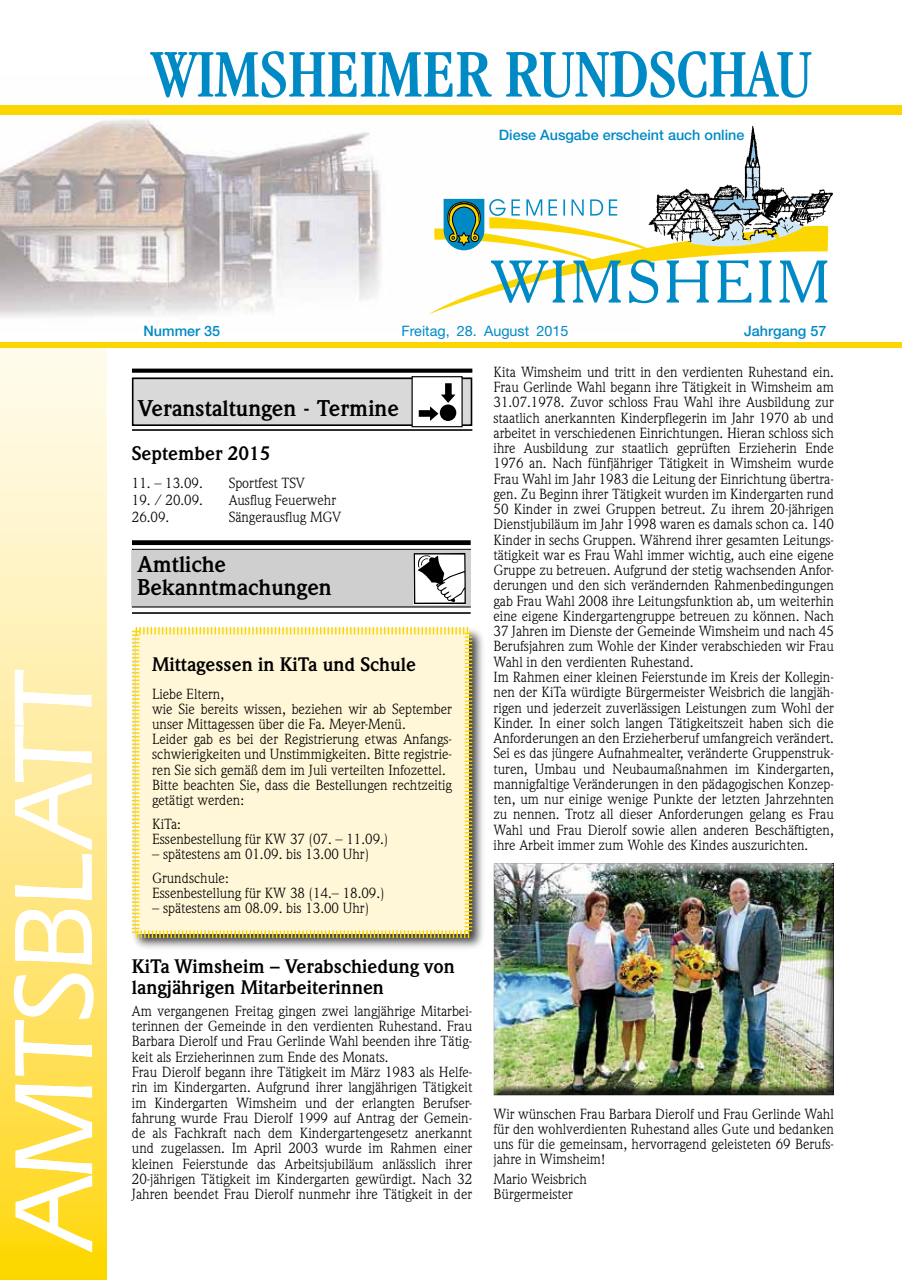
<style>
.page{position:relative;width:902px;height:1280px;background:#fff}
.page>*{position:absolute;margin:0;border:0;box-sizing:border-box;transform-origin:0 0}
.t1{font:700 22.35px/22.4px "Weidemann";color:#000}
.t2{font:700 19.2px/20.9px "Weidemann";color:#000}
.t3{font:14.4px/15.3px "Weidemann";color:#000}
.t4{font:500 14.4px "Helvetica Neue";color:#008ac5}
.t5{font:14.4px "Helvetica Neue";color:#008ac5}
</style>
<div class="page">
<svg style="left:0;top:348px;width:106px;height:932px;background:#feeea7"></svg>
<img style="left:0;top:119px;width:430px;height:198px">
<svg style="left:428px;top:216px;width:400px;height:98px"></svg>
<img style="left:645px;top:189px;width:188px;height:53px">
<svg style="left:150px;top:51px;width:661px;height:165px"></svg>
<div style="left:0;top:105px;width:901px;height:10px;background:#fcd600"></div>
<div style="left:0;top:342px;width:901px;height:6px;background:#fcd600"></div>
<svg style="left:14px;top:670px;width:79px;height:582px"></svg>
<svg style="left:132px;top:369px;width:340px;height:4px"></svg>
<div style="left:133px;top:378px;width:339px;height:48px;background:#d9d9da"></div>
<div style="left:132px;top:378px;width:340px;height:48px;border:2px solid #000"></div>
<hr style="left:132px;top:429px;width:340px;height:2px;background:#000">
<div style="left:411px;top:376px;width:51px;height:51px;background:#fff;border:1px solid #000"></div>
<svg style="left:418px;top:383px;width:37px;height:38px"></svg>
<div style="left:132px;top:540px;width:338px;height:5px;background:#000"></div>
<hr style="left:132px;top:549px;width:338px;height:1px;background:#000">
<hr style="left:470px;top:550px;width:1px;height:57px;background:#000">
<div style="left:132px;top:550px;width:338px;height:57px;background:#cfcfcf"></div>
<svg style="left:413px;top:553px;width:53px;height:51px;background:#b1b1b1"></svg>
<hr style="left:132px;top:606px;width:338px;height:1px;background:#000">
<hr style="left:132px;top:612px;width:338px;height:2px;background:#000">
<div style="left:130px;top:625px;width:356px;height:327px;background:#000;opacity:.75"></div>
<svg style="left:130px;top:625px;width:343px;height:314px;background:#fbf2cf"></svg>
<div style="left:492px;top:863px;width:344px;height:234px;background:#000;opacity:.75"></div>
<p class="t4" style="left:499px;top:126px;width:247px">Diese Ausgabe erscheint auch online</p>
<p class="t4" style="left:144px;top:322px;width:78px">Nummer 35</p>
<p class="t5" style="left:401px;top:322px;width:168px">Freitag, 28. August 2015</p>
<p class="t4" style="left:744px;top:322px;width:84px">Jahrgang 57</p>
<h1 class="t1" style="left:138px;top:398px;width:262px">Veranstaltungen - Termine</h1>
<h2 class="t2" style="left:132px;top:443px;width:140px">September 2015</h2>
<p class="t3" style="left:132px;top:475px;width:72px">11. – 13.09.</p>
<p class="t3" style="left:229px;top:475px;width:77px">Sportfest TSV</p>
<p class="t3" style="left:132px;top:492px;width:73px">19. / 20.09.</p>
<p class="t3" style="left:229px;top:492px;width:109px">Ausflug Feuerwehr</p>
<p class="t3" style="left:132px;top:510px;width:39px">26.09.</p>
<p class="t3" style="left:229px;top:510px;width:114px">Sängerausflug MGV</p>
<h1 class="t1" style="left:137px;top:554px;width:196px">Amtliche<br>Bekanntmachungen</h1>
<h2 class="t2" style="left:152px;top:654px;width:265px">Mittagessen in KiTa und Schule</h2>
<p class="t3" style="left:152px;top:686px;width:301px">Liebe Eltern,<br>wie Sie bereits wissen, beziehen wir ab September unser Mittagessen über die Fa. Meyer-Menü.<br>Leider gab es bei der Registrierung etwas Anfangs&shy;schwierigkeiten und Unstimmigkeiten. Bitte registrie&shy;ren Sie sich gemäß dem im Juli verteilten Infozettel.<br>Bitte beachten Sie, dass die Bestellungen rechtzeitig getätigt werden:</p>
<p class="t3" style="left:152px;top:816px;width:237px">KiTa:<br>Essenbestellung für KW 37 (07. – 11.09.)</p>
<p class="t3" style="left:152px;top:842px;width:218px;line-height:23.7px">– spätestens am 01.09. bis 13.00 Uhr)<br>Grundschule:</p>
<p class="t3" style="left:152px;top:885px;width:234px">Essenbestellung für KW 38 (14.– 18.09.)</p>
<p class="t3" style="left:152px;top:900px;width:218px">– spätestens am 08.09. bis 13.00 Uhr)</p>
<h2 class="t2" style="left:132px;top:956px;width:324px">KiTa Wimsheim – Verabschiedung von langjährigen Mitarbeiterinnen</h2>
<p class="t3" style="left:132px;top:1003px;width:342px">Am vergangenen Freitag gingen zwei langjährige Mitarbei&shy;terinnen der Gemeinde in den verdienten Ruhestand. Frau Barbara Dierolf und Frau Gerlinde Wahl beenden ihre Tätig&shy;keit als Erzieherinnen zum Ende des Monats.<br>Frau Dierolf begann ihre Tätigkeit im März 1983 als Helfe&shy;rin im Kindergarten. Aufgrund ihrer langjährigen Tätigkeit im Kindergarten Wimsheim und der erlangten Berufser&shy;fahrung wurde Frau Dierolf 1999 auf Antrag der Gemein&shy;de als Fachkraft nach dem Kindergartengesetz anerkannt und zugelassen. Im April 2003 wurde im Rahmen einer kleinen Feierstunde das Arbeitsjubiläum anlässlich ihrer 20-jährigen Tätigkeit im Kindergarten gewürdigt. Nach 32<br>Jahren beendet Frau Dierolf nunmehr ihre Tätigkeit in der</p>
<p class="t3" style="left:493px;top:364px;width:342px">Kita Wimsheim und tritt in den verdienten Ruhestand ein.<br>Frau Gerlinde Wahl begann ihre Tätigkeit in Wimsheim am 31.07.1978. Zuvor schloss Frau Wahl ihre Ausbildung zur staatlich anerkannten Kinderpflegerin im Jahr 1970 ab und arbeitet in verschiedenen Einrichtungen. Hieran schloss sich ihre Ausbildung zur staatlich geprüften Erzieherin Ende 1976 an. Nach fünfjähriger Tätigkeit in Wimsheim wurde Frau Wahl im Jahr 1983 die Leitung der Einrichtung übertra&shy;gen. Zu Beginn ihrer Tätigkeit wurden im Kindergarten rund 50 Kinder in zwei Gruppen betreut. Zu ihrem 20-jährigen Dienstjubiläum im Jahr 1998 waren es damals schon ca. 140<br>Kinder in sechs Gruppen. Während ihrer gesamten Leitungs&shy;tätigkeit war es Frau Wahl immer wichtig, auch eine eigene Gruppe zu betreuen. Aufgrund der stetig wachsenden Anfor&shy;derungen und den sich verändernden Rahmenbedingungen gab Frau Wahl 2008 ihre Leitungsfunktion ab, um weiterhin eine eigene Kindergartengruppe betreuen zu können. Nach 37 Jahren im Dienste der Gemeinde Wimsheim und nach 45<br>Berufsjahren zum Wohle der Kinder verabschieden wir Frau Wahl in den verdienten Ruhestand.<br>Im Rahmen einer kleinen Feierstunde im Kreis der Kollegin&shy;nen der KiTa würdigte Bürgermeister Weisbrich die langjäh&shy;rigen und jederzeit zuverlässigen Leistungen zum Wohl der Kinder. In einer solch langen Tätigkeitszeit haben sich die Anforderungen an den Erzieherberuf umfangreich verändert.<br>Sei es das jüngere Aufnahmealter, veränderte Gruppenstruk&shy;turen, Umbau und Neubaumaßnahmen im Kindergarten, mannigfaltige Veränderungen in den pädagogischen Konzep&shy;ten, um nur einige wenige Punkte der letzten Jahrzehnten zu nennen. Trotz all dieser Anforderungen gelang es Frau Wahl und Frau Dierolf sowie allen anderen Beschäftigten, ihre Arbeit immer zum Wohle des Kindes auszurichten.</p>
<p class="t3" style="left:493px;top:1106px;width:342px;text-align:justify">Wir wünschen Frau Barbara Dierolf und Frau Gerlinde Wahl für den wohlverdienten Ruhestand alles Gute und bedanken uns für die gemeinsam, hervorragend geleisteten 69 Berufs&shy;jahre in Wimsheim!</p>
<p class="t3" style="left:493px;top:1171px;width:95px">Mario Weisbrich<br>Bürgermeister</p>
</div>
